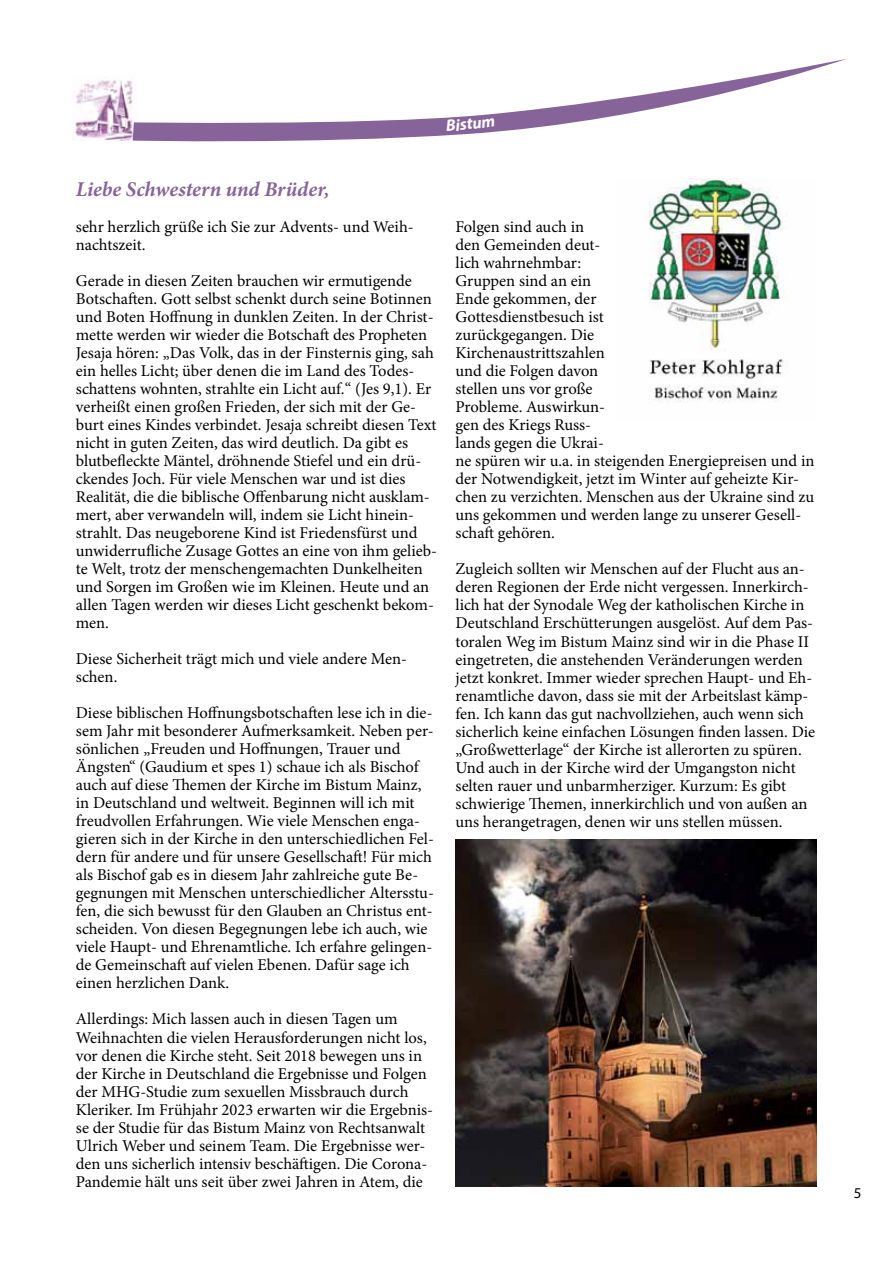
<style>
.page{position:relative;width:893px;height:1263px;background:#fff}
.page>*{position:absolute;margin:0;border:0;box-sizing:border-box;transform-origin:0 0}
.t1{font:italic 700 21px "Minion Pro";color:#866499}
.t2{font:16.5px/18px "Minion Pro";color:#000}
.t3{font:15px "Myriad Pro";color:#000}
</style>
<div class="page">
<img style="left:72px;top:78px;width:61px;height:62px">
<svg style="left:133px;top:59px;width:713px;height:83px"></svg>
<img style="left:648px;top:178px;width:139px;height:225px">
<img style="left:455px;top:839px;width:361px;height:347px">
<svg style="left:446px;top:118px;width:49px;height:13px"></svg>
<p class="t1" style="left:76px;top:175px;width:255px">Liebe Schwestern und Brüder,</p>
<p class="t2" style="left:76px;top:218px;width:339px">sehr herzlich grüße ich Sie zur Advents- und Weih&shy;nachtszeit.</p>
<p class="t2" style="left:76px;top:272px;width:363px">Gerade in diesen Zeiten brauchen wir ermutigende Botschaften. Gott selbst schenkt durch seine Botinnen und Boten Hoffnung in dunklen Zeiten. In der Christ&shy;mette werden wir wieder die Botschaft des Propheten Jesaja hören: „Das Volk, das in der Finsternis ging, sah ein helles Licht; über denen die im Land des Todes&shy;schattens wohnten, strahlte ein Licht auf.“ (Jes 9,1). Er verheißt einen großen Frieden, der sich mit der Ge&shy;burt eines Kindes verbindet. Jesaja schreibt diesen Text nicht in guten Zeiten, das wird deutlich. Da gibt es blutbefleckte Mäntel, dröhnende Stiefel und ein drü&shy;ckendes Joch. Für viele Menschen war und ist dies Realität, die die biblische Offenbarung nicht ausklam&shy;mert, aber verwandeln will, indem sie Licht hinein&shy;strahlt. Das neugeborene Kind ist Friedensfürst und unwiderrufliche Zusage Gottes an eine von ihm gelieb&shy;te Welt, trotz der menschengemachten Dunkelheiten und Sorgen im Großen wie im Kleinen. Heute und an allen Tagen werden wir dieses Licht geschenkt bekom&shy;men.</p>
<p class="t2" style="left:76px;top:650px;width:333px">Diese Sicherheit trägt mich und viele andere Men&shy;schen.</p>
<p class="t2" style="left:76px;top:704px;width:360px">Diese biblischen Hoffnungsbotschaften lese ich in die&shy;sem Jahr mit besonderer Aufmerksamkeit. Neben per&shy;sönlichen „Freuden und Hoffnungen, Trauer und Ängsten“ (Gaudium et spes 1) schaue ich als Bischof auch auf diese Themen der Kirche im Bistum Mainz, in Deutschland und weltweit. Beginnen will ich mit freudvollen Erfahrungen. Wie viele Menschen enga&shy;gieren sich in der Kirche in den unterschiedlichen Fel&shy;dern für andere und für unsere Gesellschaft! Für mich als Bischof gab es in diesem Jahr zahlreiche gute Be&shy;gegnungen mit Menschen unterschiedlicher Altersstu&shy;fen, die sich bewusst für den Glauben an Christus ent&shy;scheiden. Von diesen Begegnungen lebe ich auch, wie viele Haupt- und Ehrenamtliche. Ich erfahre gelingen&shy;de Gemeinschaft auf vielen Ebenen. Dafür sage ich einen herzlichen Dank.</p>
<p class="t2" style="left:76px;top:1010px;width:359px">Allerdings: Mich lassen auch in diesen Tagen um Weihnachten die vielen Herausforderungen nicht los, vor denen die Kirche steht. Seit 2018 bewegen uns in der Kirche in Deutschland die Ergebnisse und Folgen der MHG-Studie zum sexuellen Missbrauch durch Kleriker. Im Frühjahr 2023 erwarten wir die Ergebnis&shy;se der Studie für das Bistum Mainz von Rechtsanwalt Ulrich Weber und seinem Team. Die Ergebnisse wer&shy;den uns sicherlich intensiv beschäftigen. Die Corona-Pandemie hält uns seit über zwei Jahren in Atem, die</p>
<p class="t2" style="left:455px;top:218px;width:360px">Folgen sind auch in<br>den Gemeinden deut-<br>lich wahrnehmbar:<br>Gruppen sind an ein<br>Ende gekommen, der<br>Gottesdienstbesuch ist<br>zurückgegangen. Die<br>Kirchenaustrittszahlen<br>und die Folgen davon<br>stellen uns vor große<br>Probleme. Auswirkun-<br>gen des Kriegs Russ-<br>lands gegen die Ukrai-<br>ne spüren wir u.a. in steigenden Energiepreisen und in der Notwendigkeit, jetzt im Winter auf geheizte Kir&shy;chen zu verzichten. Menschen aus der Ukraine sind zu uns gekommen und werden lange zu unserer Gesell&shy;schaft gehören.</p>
<p class="t2" style="left:455px;top:560px;width:361px">Zugleich sollten wir Menschen auf der Flucht aus an&shy;deren Regionen der Erde nicht vergessen. Innerkirch&shy;lich hat der Synodale Weg der katholischen Kirche in Deutschland Erschütterungen ausgelöst. Auf dem Pas&shy;toralen Weg im Bistum Mainz sind wir in die Phase II eingetreten, die anstehenden Veränderungen werden jetzt konkret. Immer wieder sprechen Haupt- und Eh&shy;renamtliche davon, dass sie mit der Arbeitslast kämp&shy;fen. Ich kann das gut nachvollziehen, auch wenn sich sicherlich keine einfachen Lösungen finden lassen. Die „Großwetterlage“ der Kirche ist allerorten zu spüren.<br>Und auch in der Kirche wird der Umgangston nicht selten rauer und unbarmherziger. Kurzum: Es gibt schwierige Themen, innerkirchlich und von außen an uns herangetragen, denen wir uns stellen müssen.</p>
<p class="t3" style="left:854px;top:1183px;width:9px">5</p>
</div>
